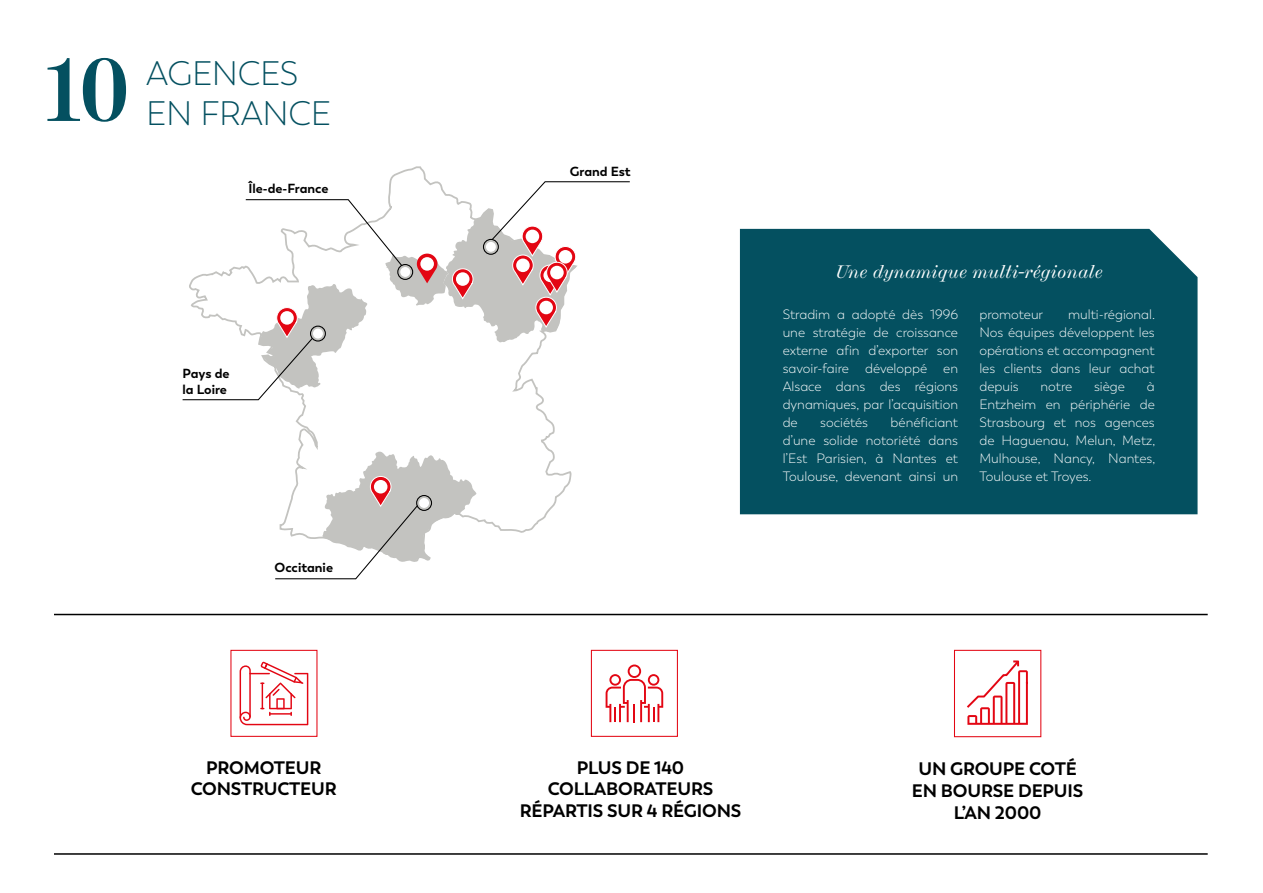
<style>
.page{position:relative;width:1263px;height:893px;background:#fff}
.page>*{position:absolute;margin:0;border:0;box-sizing:border-box;transform-origin:0 0}
.t1{font:700 89.25px "Moderno FB";color:#045060}
.t2{font:300 33.75px "Trenda";letter-spacing:-.01em;color:#045060}
.t3{font:700 18px/21.6px "Trenda";letter-spacing:-.01em;color:#000;text-align:center}
.t4{font:italic 18px "Chapman";letter-spacing:.015em;color:#fff}
.t5{font:300 13.5px/18px "Trenda";color:#fff;text-align:justify}
.t6{font:700 13.2px/15.8px "Trenda";color:#000}
</style>
<div class="page">
<hr style="left:54px;top:853px;width:1154px;height:2px;background:#000">
<hr style="left:54px;top:614px;width:1154px;height:1px;background:#000">
<svg style="left:295px;top:166px;width:277px;height:367px"></svg>
<svg style="left:275px;top:451px;width:201px;height:129px"></svg>
<svg style="left:182px;top:181px;width:448px;height:220px"></svg>
<div style="left:591px;top:650px;width:87px;height:87px;border:1px solid #e30613"></div>
<svg style="left:606px;top:664px;width:57px;height:58px"></svg>
<div style="left:954px;top:650px;width:87px;height:87px;border:1px solid #e30613"></div>
<svg style="left:967px;top:660px;width:61px;height:65px"></svg>
<div style="left:230px;top:650px;width:87px;height:87px;border:1px solid #e30613"></div>
<svg style="left:240px;top:662px;width:68px;height:63px"></svg>
<div style="left:740px;top:229px;width:457px;height:285px;background:#045060"></div>
<h1 class="t1" style="left:47px;top:41px;width:83px">10</h1>
<h2 class="t2" style="left:146px;top:54px;width:153px">AGENCES</h2>
<h2 class="t2" style="left:146px;top:94px;width:186px">EN FRANCE</h2>
<p class="t6" style="left:248px;top:181px;width:82px">Île-de-France</p>
<p class="t6" style="left:183px;top:366px;width:49px">Pays de la Loire</p>
<p class="t6" style="left:275px;top:560px;width:60px">Occitanie</p>
<h3 class="t3" style="left:191px;top:757px;width:148px">PROMOTEUR<br>CONSTRUCTEUR</h3>
<p class="t6" style="left:570px;top:164px;width:62px">Grand Est</p>
<h3 class="t4" style="left:835px;top:258px;width:270px">Une dynamique multi-régionale</h3>
<p class="t5" style="left:783px;top:306px;width:177px">Stradim a adopté dès 1996 une stratégie de croissance externe afin d’exporter son savoir-faire développé</p>
<p class="t5" style="left:979px;top:306px;width:177px;text-indent:89px">multi-régional.<br>Nos équipes développent les opérations et accompagnent les clients dans leur achat depuis</p>
<p class="t5" style="left:979px;top:306px;width:65px">promoteur</p>
<p class="t5" style="left:783px;top:360px;width:177px;text-indent:161px">en Alsace dans des régions dynamiques, par l’acquisition de</p>
<p class="t5" style="left:979px;top:378px;width:177px;text-align:left;text-indent:167px">à<br>Entzheim en périphérie de<br>Strasbourg et nos agences de Haguenau, Melun, Metz,<br>Mulhouse, Nancy, Nantes,<br>Toulouse et Troyes.</p>
<p class="t5" style="left:1040px;top:378px;width:33px">notre</p>
<p class="t5" style="left:1094px;top:378px;width:32px">siège</p>
<p class="t5" style="left:783px;top:414px;width:177px;text-indent:108px">bénéficiant d’une solide notoriété dans l’Est Parisien, à Nantes et Toulouse, devenant ainsi un</p>
<p class="t5" style="left:820px;top:414px;width:49px">sociétés</p>
<h3 class="t3" style="left:520px;top:757px;width:223px">PLUS DE 140<br>COLLABORATEURS<br>RÉPARTIS SUR 4 RÉGIONS</h3>
<h3 class="t3" style="left:912px;top:758px;width:173px">UN GROUPE COTÉ<br>EN BOURSE DEPUIS<br>L’AN 2000</h3>
</div>
